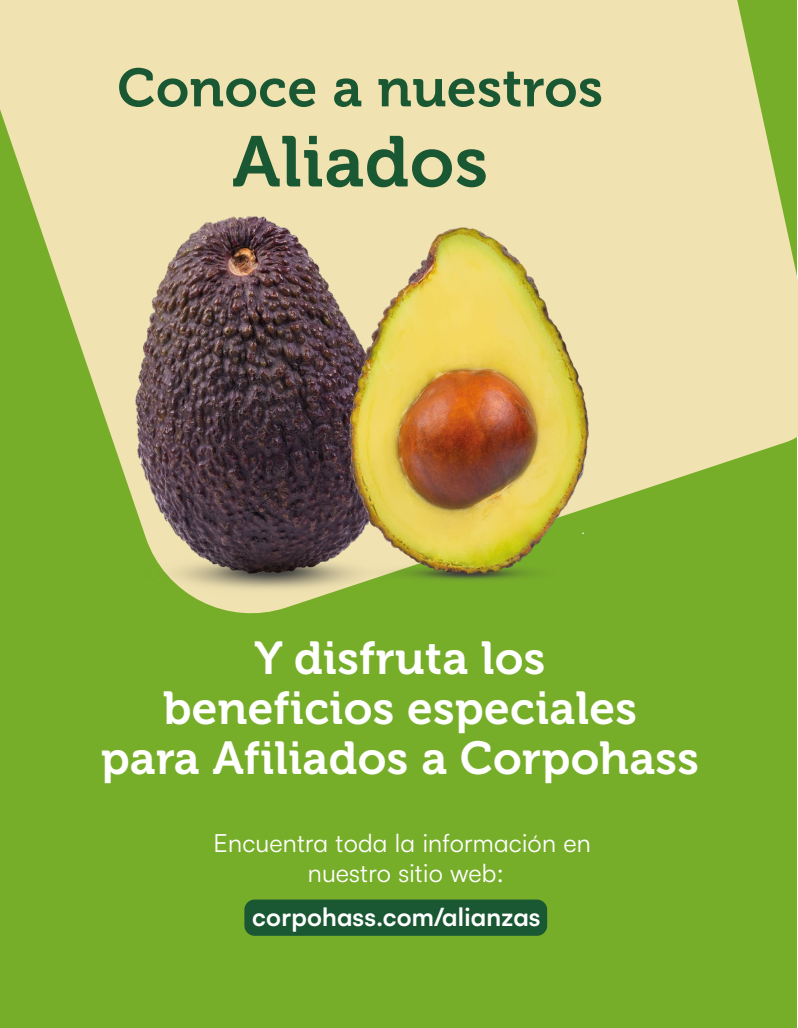
<style>
.page{position:relative;width:798px;height:1028px;background:#fff}
.page>*{position:absolute;margin:0;border:0;box-sizing:border-box;transform-origin:0 0}
.t1{font:71.25px "Museo 700";letter-spacing:.01em;color:#1a5733}
.t2{font:53.5px "Museo 700";letter-spacing:.01em;color:#1a5733}
.t3{font:46px/50px "Museo 700";letter-spacing:.01em;color:#fff;text-align:center}
.t4{font:25px/30px "Satoshi";letter-spacing:.01em;color:#fff;text-align:center}
.t5{font:700 25px "Satoshi";letter-spacing:.01em;color:#fff}
</style>
<div class="page">
<div style="left:0;top:0;width:797px;height:1028px;background:#77ae29"></div>
<svg style="left:0;top:0;width:797px;height:480px;background:#dfdb9d"></svg>
<img style="left:43px;top:140px;width:630px;height:474px">
<div style="left:244px;top:899px;width:303px;height:36px;background:#1a5733;border-radius:10px"></div>
<p class="t2" style="left:117px;top:58px;width:487px">Conoce a nuestros</p>
<h1 class="t1" style="left:232px;top:122px;width:257px">Aliados</h1>
<p class="t3" style="left:101px;top:633px;width:599px">Y disfruta los<br>beneficios especiales<br>para Afiliados a Corpohass</p>
<p class="t4" style="left:213px;top:827px;width:379px">Encuentra toda la información en nuestro sitio web:</p>
<p class="t5" style="left:252px;top:898px;width:289px">corpohass.com/alianzas</p>
</div>
